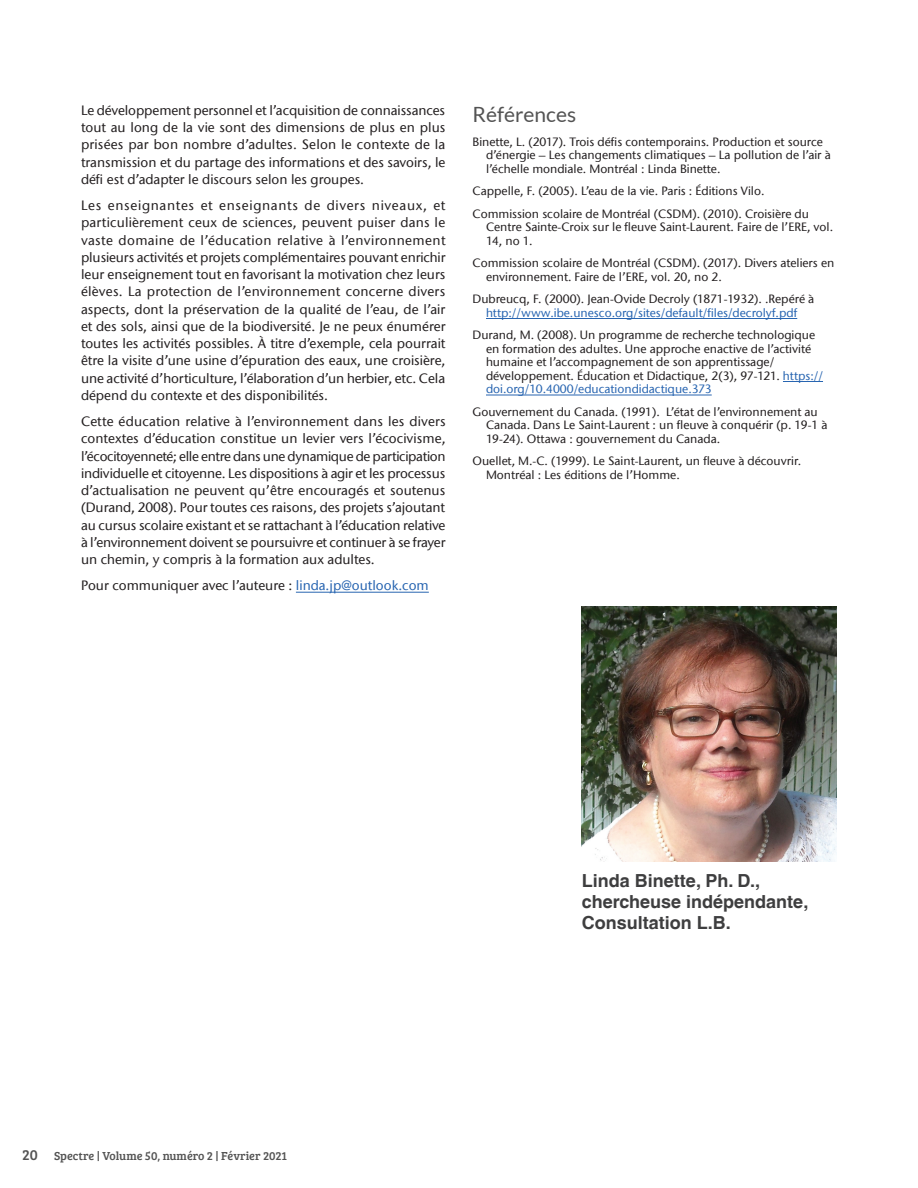
<style>
.page{position:relative;width:918px;height:1188px;background:#fff}
.page>*{position:absolute;margin:0;border:0;box-sizing:border-box;transform-origin:0 0}
.t1{font:21px "Lato";color:#535353}
.t2{font:700 18px/21px "Helvetica LT";color:#3e3e3f}
.t3{font:500 13.5px/17.2px "Stone Sans ITC";color:#231f20;text-align:justify}
.t4{font:500 12px/13.5px "Stone Sans ITC";color:#231f20}
.t5{font:500 12px "Stone Sans ITC";color:#2865b1}
.t6{font:12px "Bree Serif";color:#535353}
.s1{color:#2865b1}
.s2{font-size:15px}
</style>
<div class="page">
<hr style="left:486px;top:318px;width:311px;height:1px;background:#2865b1">
<hr style="left:783px;top:381px;width:40px;height:1px;background:#2865b1">
<hr style="left:486px;top:395px;width:226px;height:1px;background:#2865b1">
<hr style="left:296px;top:592px;width:133px;height:1px;background:#2865b1">
<img style="left:582px;top:606px;width:255px;height:255px">
<p class="t3" style="left:81px;top:102px;width:366px">Le développement personnel et l’acquisition de connaissances tout au long de la vie sont des dimensions de plus en plus prisées par bon nombre d’adultes. Selon le contexte de la transmission et du partage des informations et des savoirs, le défi est d’adapter le discours selon les groupes.</p>
<p class="t3" style="left:81px;top:197px;width:366px">Les enseignantes et enseignants de divers niveaux, et particulièrement ceux de sciences, peuvent puiser dans le vaste domaine de l’éducation relative à l’environnement plusieurs activités et projets complémentaires pouvant enrichir leur enseignement tout en favorisant la motivation chez leurs élèves. La protection de l’environnement concerne divers aspects, dont la préservation de la qualité de l’eau, de l’air et des sols, ainsi que de la biodiversité. Je ne peux énumérer toutes les activités possibles. À titre d’exemple, cela pourrait être la visite d’une usine d’épuration des eaux, une croisière, une activité d’horticulture, l’élaboration d’un herbier, etc. Cela dépend du contexte et des disponibilités.</p>
<p class="t3" style="left:81px;top:413px;width:366px">Cette éducation relative à l’environnement dans les divers contextes d’éducation constitue un levier vers l’écocivisme, l’écocitoyenneté; elle entre dans une dynamique de participation individuelle et citoyenne. Les dispositions à agir et les processus d’actualisation ne peuvent qu’être encouragés et soutenus (Durand, 2008). Pour toutes ces raisons, des projets s’ajoutant au cursus scolaire existant et se rattachant à l’éducation relative à l’environnement doivent se poursuivre et continuer à se frayer un chemin, y compris à la formation aux adultes.</p>
<p class="t3" style="left:81px;top:577px;width:349px">Pour communiquer avec l’auteure : <span class="s1">linda.jp@outlook.com</span></p>
<h1 class="t1" style="left:472px;top:103px;width:105px">Références</h1>
<p class="t4" style="left:486px;top:135px;width:346px;text-indent:-14px">Binette, L. (2017). Trois défis contemporains. Production et source d’énergie – Les changements climatiques – La pollution de l’air à l’échelle mondiale. Montréal : Linda Binette.</p>
<p class="t4" style="left:472px;top:180px;width:338px;line-height:22.5px">Cappelle, F. (2005). L’eau de la vie. Paris : Éditions Vilo.<br>Commission scolaire de Montréal (CSDM). (2010). Croisière du</p>
<p class="t4" style="left:486px;top:220px;width:349px">Centre Sainte-Croix sur le fleuve Saint-Laurent. Faire de l’ERE, vol.<br>14, no 1.</p>
<p class="t4" style="left:486px;top:256px;width:350px;text-indent:-14px">Commission scolaire de Montréal (CSDM). (2017). Divers ateliers en environnement. Faire de l’ERE, vol. 20, no 2.</p>
<p class="t4" style="left:472px;top:292px;width:343px">Dubreucq, F. (2000). Jean-Ovide Decroly (1871-1932). .Repéré à</p>
<p class="t5" style="left:486px;top:305px;width:313px">http://www.ibe.unesco.org/sites/default/files/decrolyf.pdf</p>
<p class="t4" style="left:486px;top:328px;width:339px;text-indent:-14px">Durand, M. (2008). Un programme de recherche technologique en formation des adultes. Une approche enactive de l’activité humaine et l’accompagnement de son apprentissage/ développement. Éducation et Didactique, 2(3), 97-121. <span class="s1">https:// doi.org/10.4000/educationdidactique.373</span></p>
<p class="t4" style="left:486px;top:405px;width:343px;text-indent:-14px">Gouvernement du Canada. (1991). L’état de l’environnement au<br>Canada. Dans Le Saint-Laurent : un fleuve à conquérir (p. 19-1 à<br>19-24). Ottawa : gouvernement du Canada.</p>
<p class="t4" style="left:486px;top:454px;width:317px;text-indent:-14px">Ouellet, M.-C. (1999). Le Saint-Laurent, un fleuve à découvrir.<br>Montréal : Les éditions de l’Homme.</p>
<p class="t6" style="left:22px;top:1147px;width:266px"><span class="s2">20</span> Spectre | Volume 50, numéro 2 | Février 2021</p>
<h2 class="t2" style="left:582px;top:870px;width:228px">Linda Binette, Ph. D., chercheuse indépendante,<br>Consultation L.B.</h2>
</div>
